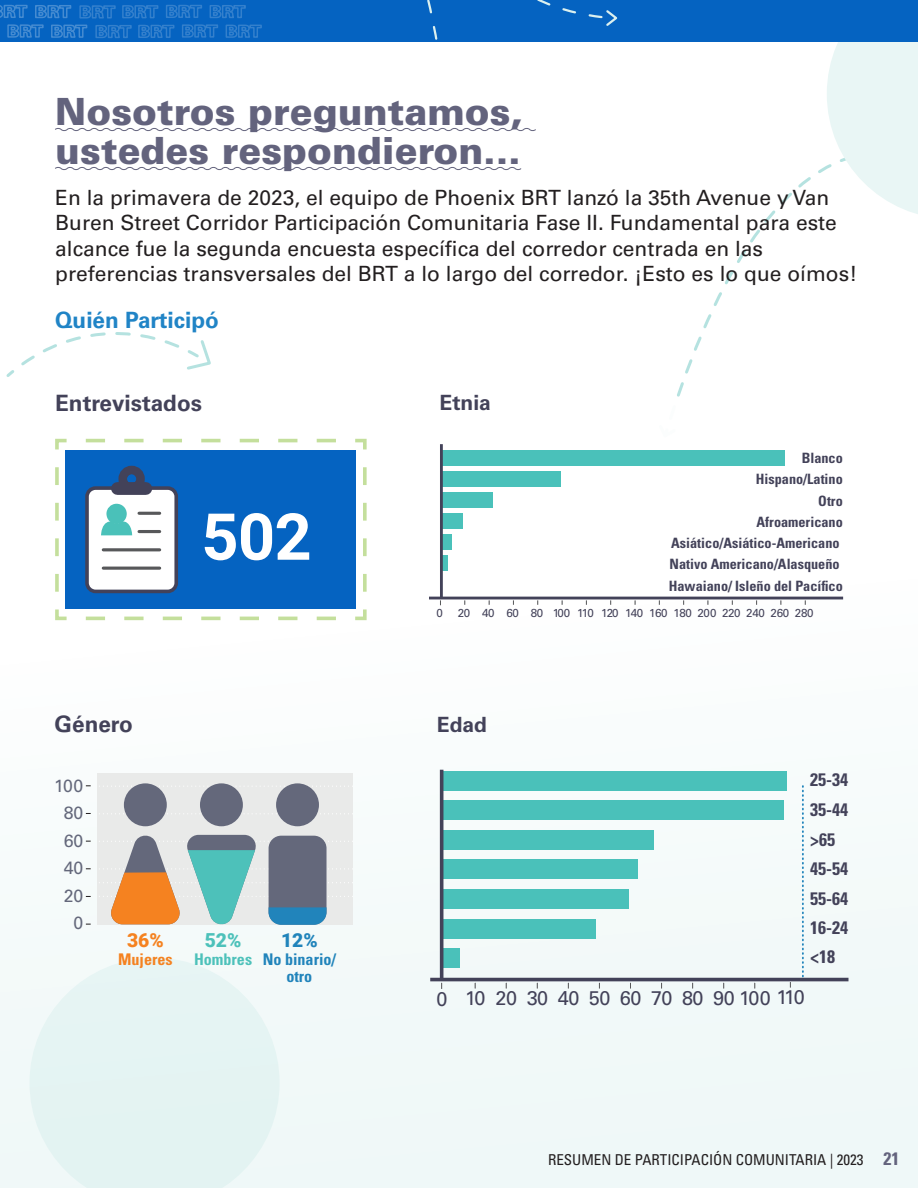
<style>
.page{position:relative;width:918px;height:1188px;background:#fff}
.page>*{position:absolute;margin:0;border:0;box-sizing:border-box;transform-origin:0 0}
.Infographic_text_dark_CTR-18pt{font:700 64.8px "Roboto";color:#fff}
.subheading3{font:900 37.5px/39px "Univers LT Std";color:#63637d}
.subheading5{font:700 22.5px "Univers LT Std";color:#434259}
.small_blue_header{font:700 22.5px "Univers LT Std";color:#2084c6}
.BLACK_BODY_TEXT{font:21px/25.2px "Univers LT Std";color:#231f20}
.t1{font:700 21px "Univers LT Std";color:#434259}
.t2{font:19.8px "Univers LT Std";letter-spacing:-.025em;color:#434259}
.t3{font:900 19.35px "Roboto";color:#f58220}
.t4{font:900 19.35px "Roboto";color:#4dc1ba}
.t5{font:900 19.35px "Roboto";color:#2184bb}
.t6{font:700 condensed 18px/29.5px "Univers LT Std";color:#434259}
.t7{font:17.7px "Univers LT Std";color:#64687b}
.t8{font:700 condensed 16.05px/17.2px "Univers LT Std";color:#2184bb;text-align:center}
.t9{font:700 condensed 16.05px "Univers LT Std";color:#f58220}
.t10{font:700 condensed 16.05px "Univers LT Std";color:#4dc1ba}
.t11{font:condensed 15px "Univers LT Std";color:#231f20}
.t12{font:700 condensed 14.25px/21.1px "Univers LT Std";color:#434259;text-align:right}
.t13{font:11.55px "Univers LT Std";letter-spacing:-.025em;color:#434259}
.s1{font-weight:700;font-size:18px;color:#63637d}
</style>
<div class="page">
<div style="left:0;top:42px;width:918px;height:1146px;background:linear-gradient(to bottom,#fff,#eef7f7)"></div>
<svg style="left:827px;top:42px;width:91px;height:177px"></svg>
<div style="left:0;top:0;width:918px;height:42px;background:#0563c1"></div>
<svg style="left:0;top:0;width:618px;height:40px"></svg>
<svg style="left:54px;top:127px;width:483px;height:5px"></svg>
<svg style="left:54px;top:166px;width:468px;height:5px"></svg>
<svg style="left:802px;top:786px;width:2px;height:192px"></svg>
<div style="left:443px;top:949px;width:17px;height:19px;background:#4ac1ba"></div>
<div style="left:443px;top:919px;width:153px;height:19px;background:#4ac1ba"></div>
<div style="left:443px;top:772px;width:344px;height:19px;background:#4ac1ba"></div>
<div style="left:443px;top:801px;width:341px;height:19px;background:#4ac1ba"></div>
<div style="left:443px;top:860px;width:195px;height:19px;background:#4ac1ba"></div>
<div style="left:443px;top:889px;width:186px;height:19px;background:#4ac1ba"></div>
<div style="left:443px;top:830px;width:211px;height:19px;background:#4ac1ba"></div>
<hr style="left:440px;top:770px;width:3px;height:210px;background:#434259">
<hr style="left:430px;top:978px;width:418px;height:3px;background:#434259">
<div style="left:98px;top:773px;width:255px;height:151px;background:#e9eae9"></div>
<svg style="left:86px;top:785px;width:267px;height:2px"></svg>
<svg style="left:86px;top:813px;width:267px;height:1px"></svg>
<div style="left:124px;top:783px;width:43px;height:43px;background:#64687b;border-radius:50%"></div>
<div style="left:200px;top:783px;width:43px;height:43px;background:#64687b;border-radius:50%"></div>
<div style="left:276px;top:783px;width:43px;height:43px;background:#64687b;border-radius:50%"></div>
<svg style="left:86px;top:833px;width:267px;height:94px"></svg>
<div style="left:437px;top:398px;width:415px;height:182px;background:#fff"></div>
<svg style="left:53px;top:437px;width:315px;height:185px"></svg>
<div style="left:441px;top:450px;width:344px;height:15px;background:#4ac1ba"></div>
<div style="left:441px;top:471px;width:120px;height:15px;background:#4ac1ba"></div>
<div style="left:441px;top:514px;width:21px;height:15px;background:#4ac1ba"></div>
<div style="left:441px;top:535px;width:11px;height:15px;background:#4ac1ba"></div>
<div style="left:441px;top:556px;width:6px;height:15px;background:#4ac1ba"></div>
<div style="left:442px;top:492px;width:51px;height:15px;background:#4ac1ba"></div>
<hr style="left:440px;top:444px;width:3px;height:155px;background:#434259">
<hr style="left:430px;top:597px;width:413px;height:2px;background:#434259">
<p class="subheading3" style="left:55px;top:92px;width:470px">Nosotros preguntamos, ustedes respondieron...</p>
<p class="BLACK_BODY_TEXT" style="left:55px;top:185px;width:804px">En la primavera de 2023, el equipo de Phoenix BRT lanzó la 35th Avenue y Van Buren Street Corridor Participación Comunitaria Fase II. Fundamental para este alcance fue la segunda encuesta específica del corredor centrada en las preferencias transversales del BRT a lo largo del corredor. ¡Esto es lo que oímos!</p>
<p class="small_blue_header" style="left:55px;top:307px;width:165px">Quién Participó</p>
<p class="subheading5" style="left:55px;top:390px;width:148px">Entrevistados</p>
<p class="Infographic_text_dark_CTR-18pt" style="left:201px;top:491px;width:112px">502</p>
<p class="subheading5" style="left:55px;top:711px;width:80px">Género</p>
<p class="t7" style="left:54px;top:775px;width:31px">100</p>
<p class="t7" style="left:64px;top:802px;width:21px">80</p>
<p class="t7" style="left:64px;top:830px;width:21px">60</p>
<p class="t7" style="left:64px;top:857px;width:21px">40</p>
<p class="t7" style="left:64px;top:885px;width:21px">20</p>
<p class="t7" style="left:74px;top:912px;width:11px">0</p>
<p class="t3" style="left:127px;top:927px;width:38px">36%</p>
<p class="t9" style="left:118px;top:950px;width:56px">Mujeres</p>
<p class="t4" style="left:205px;top:927px;width:38px">52%</p>
<p class="t10" style="left:194px;top:950px;width:60px">Hombres</p>
<p class="t5" style="left:281px;top:927px;width:38px">12%</p>
<p class="t8" style="left:263px;top:951px;width:75px">No binario/ otro</p>
<p class="t1" style="left:440px;top:390px;width:53px">Etnia</p>
<p class="t12" style="left:756px;top:447px;width:88px">Blanco<br>Hispano/Latino</p>
<p class="t12" style="left:669px;top:511px;width:175px;text-align:left;text-indent:88px">Afroamericano<br>Asiático/Asiático-Americano<br>Nativo Americano/Alasqueño<br>Hawaiano/ Isleño del Pacífico</p>
<p class="t12" style="left:818px;top:490px;width:26px">Otro</p>
<p class="t13" style="left:437px;top:606px;width:8px">0</p>
<p class="t13" style="left:458px;top:606px;width:236px">20 40 60 80 100 110 120 140 160 180</p>
<p class="t13" style="left:697px;top:606px;width:118px">200 220 240 260 280</p>
<p class="t1" style="left:437px;top:712px;width:52px">Edad</p>
<p class="t6" style="left:810px;top:765px;width:40px">25-34<br>35-44</p>
<p class="t6" style="left:810px;top:824px;width:27px">&gt;65</p>
<p class="t6" style="left:810px;top:854px;width:40px">45-54<br>55-64</p>
<p class="t6" style="left:810px;top:913px;width:40px">16-24</p>
<p class="t6" style="left:810px;top:942px;width:27px">&lt;18</p>
<p class="t2" style="left:436px;top:986px;width:370px">0 10 20 30 40 50 60 70 80 90 100 110</p>
<p class="t11" style="left:548px;top:1150px;width:353px">RESUMEN DE PARTICIPACIÓN COMUNITARIA | 2023 <span class="s1">21</span></p>
</div>
